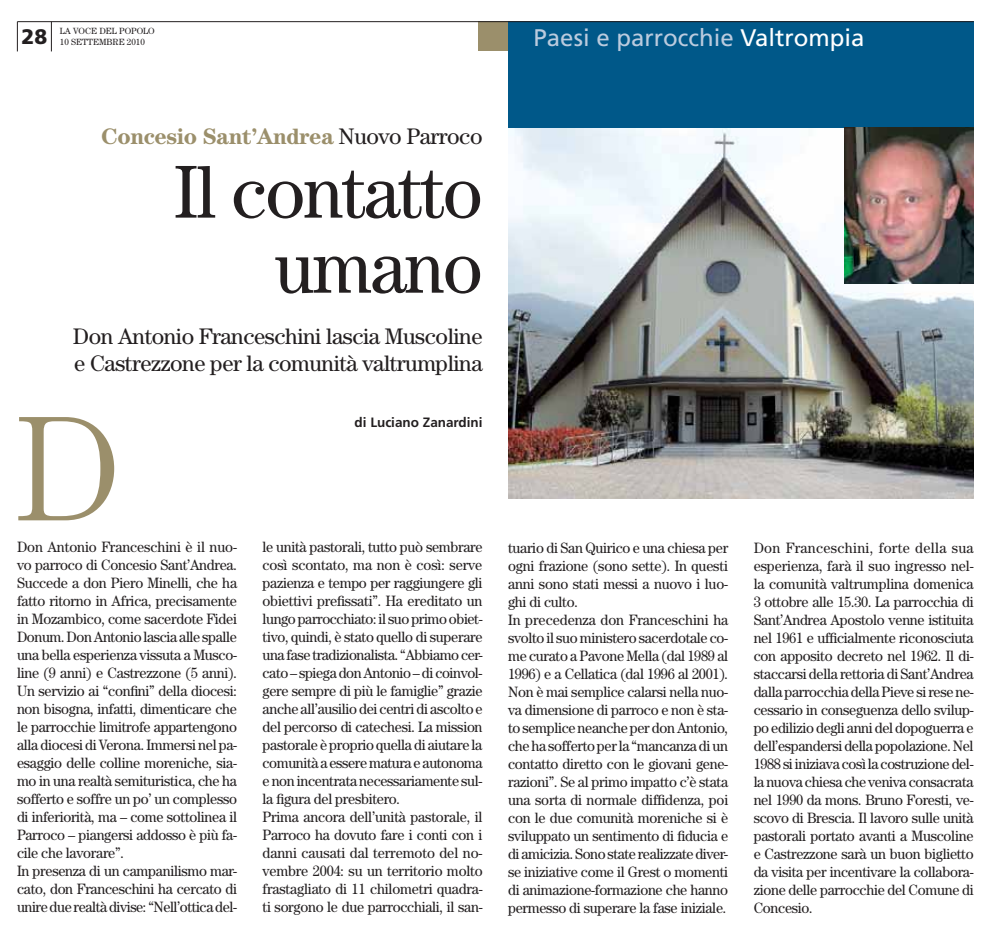
<style>
.page{position:relative;width:995px;height:932px;background:#fff}
.page>*{position:absolute;margin:0;border:0;box-sizing:border-box;transform-origin:0 0}
.t1{font:300 150px "Century Std";color:#9b8f6b}
.t2{font:75px/75px "Century Std";letter-spacing:-.02em;color:#231f20;text-align:right;scale:.95 1}
.t3{font:24px "Frutiger LT Std";color:#bbcbde}
.t4{font:22.5px/27px "Century Std";letter-spacing:-.02em;color:#231f20}
.t5{font:700 22.5px "Century Std";letter-spacing:-.02em;color:#9b8f6b}
.t6{font:900 21px "Frutiger LT Std";color:#231f20}
.t7{font:15px/18px "Century Std";letter-spacing:-.02em;color:#231f20;scale:.95 1}
.t8{font:700 13.5px "Frutiger LT Std";color:#231f20}
.t9{font:9px/10.8px "Century Std";color:#231f20}
.s1{color:#fff}
.s2{font-weight:400;color:#231f20}
</style>
<div class="page">
<img style="left:508px;top:128px;width:466px;height:371px">
<div style="left:508px;top:21px;width:466px;height:107px;background:#005889"></div>
<svg style="left:17px;top:22px;width:1px;height:29px"></svg>
<svg style="left:51px;top:22px;width:1px;height:29px"></svg>
<div style="left:478px;top:21px;width:30px;height:30px;background:#9b8f6b"></div>
<hr style="left:17px;top:21px;width:957px;height:1px;background:#231f20">
<img style="left:844px;top:128px;width:130px;height:155px">
<h3 class="t6" style="left:22px;top:27px;width:27px">28</h3>
<p class="t9" style="left:60px;top:27px;width:96px">LA VOCE DEL POPOLO<br>10 SETTEMBRE 2010</p>
<h3 class="t3" style="left:534px;top:26px;width:332px">Paesi e parrocchie <span class="s1">Valtrompia</span></h3>
<h3 class="t5" style="left:101px;top:127px;width:383px">Concesio Sant’Andrea <span class="s2">Nuovo Parroco</span></h3>
<h2 class="t2" style="left:174px;top:162px;width:326px">Il contatto umano</h2>
<h3 class="t4" style="left:73px;top:325px;width:411px">Don Antonio Franceschini lascia Muscoline e Castrezzone per la comunità valtrumplina</h3>
<h1 class="t1" style="left:15px;top:380px;width:107px">D</h1>
<p class="t8" style="left:355px;top:415px;width:130px">di Luciano Zanardini</p>
<p class="t7" style="left:263px;top:539px;width:233px">le unità pastorali, tutto può sembrare così scontato, ma non è così: serve pazienza e tempo per raggiungere gli obiettivi prefissati”. Ha ereditato un lungo parrocchiato: il suo primo obiet&shy;tivo, quindi, è stato quello di superare una fase tradizionalista. “Abbiamo cer&shy;cato – spiega don Antonio – di coinvol&shy;gere sempre di più le famiglie” grazie anche all’ausilio dei centri di ascolto e del percorso di catechesi. La mission pastorale è proprio quella di aiutare la comunità a essere matura e autonoma e non incentrata necessariamente sul&shy;la figura del presbitero.<br>Prima ancora dell’unità pastorale, il Parroco ha dovuto fare i conti con i danni causati dal terremoto del no&shy;vembre 2004: su un territorio molto frastagliato di 11 chilometri quadra&shy;ti sorgono le due parrocchiali, il san-</p>
<p class="t7" style="left:508px;top:539px;width:233px">tuario di San Quirico e una chiesa per ogni frazione (sono sette). In questi anni sono stati messi a nuovo i luo&shy;ghi di culto.<br>In precedenza don Franceschini ha svolto il suo ministero sacerdotale co&shy;me curato a Pavone Mella (dal 1989 al 1996) e a Cellatica (dal 1996 al 2001).<br>Non è mai semplice calarsi nella nuo&shy;va dimensione di parroco e non è sta&shy;to semplice neanche per don Antonio, che ha sofferto per la “mancanza di un contatto diretto con le giovani gene&shy;razioni”. Se al primo impatto c’è stata una sorta di normale diffidenza, poi con le due comunità moreniche si è sviluppato un sentimento di fiducia e di amicizia. Sono state realizzate diver&shy;se iniziative come il Grest o momenti di animazione-formazione che hanno permesso di superare la fase iniziale.</p>
<p class="t7" style="left:754px;top:539px;width:233px;text-align:justify">Don Franceschini, forte della sua esperienza, farà il suo ingresso nel&shy;la comunità valtrumplina domenica 3 ottobre alle 15.30. La parrocchia di Sant’Andrea Apostolo venne istituita nel 1961 e ufficialmente riconosciuta con apposito decreto nel 1962. Il di&shy;staccarsi della rettoria di Sant’Andrea dalla parrocchia della Pieve si rese ne&shy;cessario in conseguenza dello svilup&shy;po edilizio degli anni del dopoguerra e dell’espandersi della popolazione. Nel 1988 si iniziava così la costruzione del&shy;la nuova chiesa che veniva consacrata nel 1990 da mons. Bruno Foresti, ve&shy;scovo di Brescia. Il lavoro sulle unità pastorali portato avanti a Muscoline e Castrezzone sarà un buon biglietto da visita per incentivare la collabora&shy;zione delle parrocchie del Comune di Concesio.</p>
<p class="t7" style="left:17px;top:539px;width:233px">Don Antonio Franceschini è il nuo&shy;vo parroco di Concesio Sant’Andrea.<br>Succede a don Piero Minelli, che ha fatto ritorno in Africa, precisamente in Mozambico, come sacerdote Fidei Donum. Don Antonio lascia alle spalle una bella esperienza vissuta a Musco&shy;line (9 anni) e Castrezzone (5 anni).<br>Un servizio ai “confini” della diocesi: non bisogna, infatti, dimenticare che le parrocchie limitrofe appartengono alla diocesi di Verona. Immersi nel pa&shy;esaggio delle colline moreniche, sia&shy;mo in una realtà semituristica, che ha sofferto e soffre un po’ un complesso di inferiorità, ma – come sottolinea il Parroco – piangersi addosso è più fa&shy;cile che lavorare”.<br>In presenza di un campanilismo mar&shy;cato, don Franceschini ha cercato di unire due realtà divise: “Nell’ottica del-</p>
</div>
